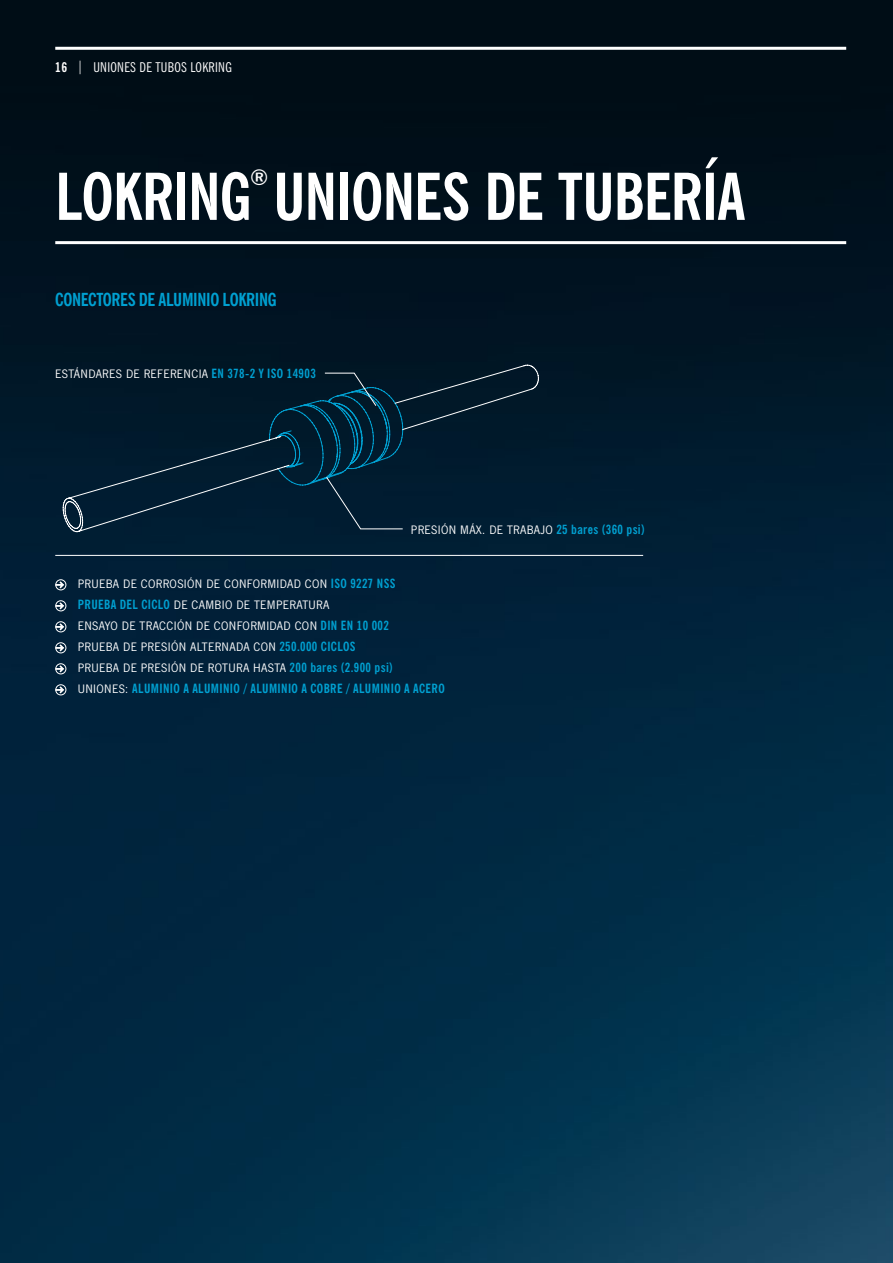
<style>
.page{position:relative;width:893px;height:1263px;background:#fff}
.page>*{position:absolute;margin:0;border:0;box-sizing:border-box;transform-origin:0 0}
.t1{font:700 condensed 64.5px "News Gothic BT";letter-spacing:-.015em;color:#fff}
.t2{font:700 condensed 21.9px "News Gothic BT";color:#fff}
.t3{font:700 condensed 18px "News Gothic BT";letter-spacing:-.02em;color:#00a0d1}
.t4{font:condensed 13.5px "News Gothic BT";letter-spacing:.02em;color:#fff}
.t5{font:12.75px/21px "News Gothic T";letter-spacing:.03em;color:#fff}
.t6{font:700 condensed 12.75px "News Gothic BT";letter-spacing:.03em;color:#00a0d1}
.s1{font-weight:700}
.s2{font-family:"News Gothic BT";font-weight:700;font-stretch:condensed;color:#00a0d1}
.s3{font-family:"News Gothic T";font-weight:400;font-stretch:normal;color:#fff}
</style>
<div class="page">
<img style="left:0;top:0;width:893px;height:1263px">
<hr style="left:55px;top:47px;width:791px;height:3px;background:#fff">
<hr style="left:55px;top:241px;width:791px;height:3px;background:#fff">
<div style="left:55px;top:579px;width:11px;height:11px;border:1px solid #fff;border-radius:50%"></div>
<svg style="left:56px;top:581px;width:8px;height:7px"></svg>
<div style="left:55px;top:600px;width:11px;height:11px;border:1px solid #fff;border-radius:50%"></div>
<svg style="left:56px;top:602px;width:8px;height:7px"></svg>
<div style="left:55px;top:621px;width:11px;height:11px;border:1px solid #fff;border-radius:50%"></div>
<svg style="left:56px;top:623px;width:8px;height:7px"></svg>
<div style="left:55px;top:642px;width:11px;height:11px;border:1px solid #fff;border-radius:50%"></div>
<svg style="left:56px;top:644px;width:8px;height:7px"></svg>
<div style="left:55px;top:663px;width:11px;height:11px;border:1px solid #fff;border-radius:50%"></div>
<svg style="left:56px;top:665px;width:8px;height:7px"></svg>
<div style="left:55px;top:684px;width:11px;height:11px;border:1px solid #fff;border-radius:50%"></div>
<svg style="left:56px;top:686px;width:8px;height:7px"></svg>
<hr style="left:55px;top:555px;width:588px;height:1px;background:#fff">
<svg style="left:63px;top:365px;width:476px;height:167px;background:#041d2f"></svg>
<svg style="left:269px;top:373px;width:134px;height:156px;background:#022539"></svg>
<p class="t4" style="left:55px;top:59px;width:178px"><span class="s1">16</span> | UNIONES DE TUBOS LOKRING</p>
<h1 class="t1" style="left:55px;top:157px;width:692px">LOKRING UNIONES DE TUBERÍA</h1>
<h2 class="t2" style="left:250px;top:164px;width:20px">®</h2>
<h3 class="t3" style="left:55px;top:289px;width:223px">CONECTORES DE ALUMINIO LOKRING</h3>
<p class="t5" style="left:55px;top:363px;width:262px">ESTÁNDARES DE REFERENCIA <span class="s2">EN 378-2 Y ISO 14903</span></p>
<p class="t5" style="left:411px;top:519px;width:235px">PRESIÓN MÁX. DE TRABAJO <span class="s2">25 bares (360 psi)</span></p>
<p class="t5" style="left:78px;top:573px;width:319px">PRUEBA DE CORROSIÓN DE CONFORMIDAD CON <span class="s2">ISO 9227 NSS PRUEBA DEL CICLO</span> DE CAMBIO DE TEMPERATURA<br>ENSAYO DE TRACCIÓN DE CONFORMIDAD CON <span class="s2">DIN EN 10 002<br></span>PRUEBA DE PRESIÓN ALTERNADA CON <span class="s2">250.000 CICLOS </span>PRUEBA DE PRESIÓN DE ROTURA HASTA <span class="s2">200 bares (2.900 psi)</span></p>
<p class="t6" style="left:78px;top:681px;width:368px"><span class="s3">UNIONES:</span> ALUMINIO A ALUMINIO / ALUMINIO A COBRE / ALUMINIO A ACERO</p>
</div>
